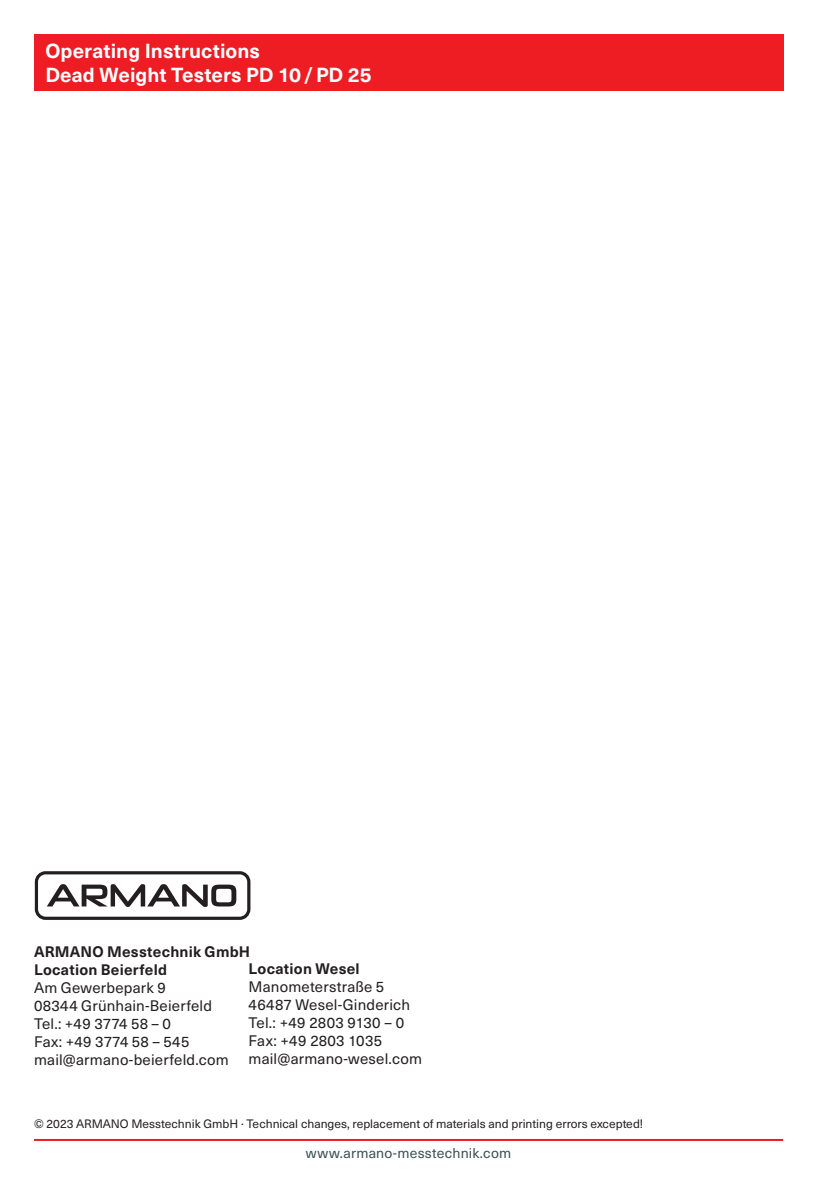
<style>
.page{position:relative;width:840px;height:1191px;background:#fff}
.page>*{position:absolute;margin:0;border:0;box-sizing:border-box;transform-origin:0 0}
.t1{font:700 20px/24px "Neue Haas Unica W1 G";letter-spacing:.005em;color:#fff}
.t2{font:15px/18px "Neue Haas Unica W1 G";letter-spacing:.015em;color:#231f20}
.t3{font:700 15px/18px "Neue Haas Unica W1 G";letter-spacing:.015em;color:#231f20}
.t4{font:14px "Neue Haas Unica W1 G";letter-spacing:.015em;color:#3d4f51}
.t5{font:12px "Neue Haas Unica W1 G";color:#231f20}
</style>
<div class="page">
<hr style="left:34px;top:1139px;width:748px;height:2px;background:#ee1d23">
<div style="left:34px;top:34px;width:748px;height:57px;background:#ee1d23"></div>
<div style="left:35px;top:871px;width:215px;height:49px;border:3px solid #231f20;border-radius:9px"></div>
<svg style="left:47px;top:884px;width:189px;height:23px"></svg>
<h1 class="t1" style="left:45px;top:38px;width:328px">Operating Instructions<br>Dead Weight Testers PD 10/PD 25</h1>
<p class="t3" style="left:34px;top:941px;width:217px">ARMANO Messtechnik GmbH<br>Location Beierfeld</p>
<p class="t2" style="left:34px;top:977px;width:196px">Am Gewerbepark 9<br>08344 Grünhain-Beierfeld<br>Tel.: +49 3774 58 – 0<br>Fax: +49 3774 58 – 545 mail@armano-beierfeld.com</p>
<p class="t3" style="left:248px;top:958px;width:113px">Location Wesel</p>
<p class="t2" style="left:248px;top:977px;width:175px">Manometerstraße 5<br>46487 Wesel-Ginderich<br>Tel.: +49 2803 9130 – 0<br>Fax: +49 2803 1035 mail@armano-wesel.com</p>
<p class="t5" style="left:34px;top:1115px;width:610px">© 2023 ARMANO Messtechnik GmbH · Technical changes, replacement of materials and printing errors excepted!</p>
<p class="t4" style="left:306px;top:1142px;width:207px">www.armano-messtechnik.com</p>
</div>
